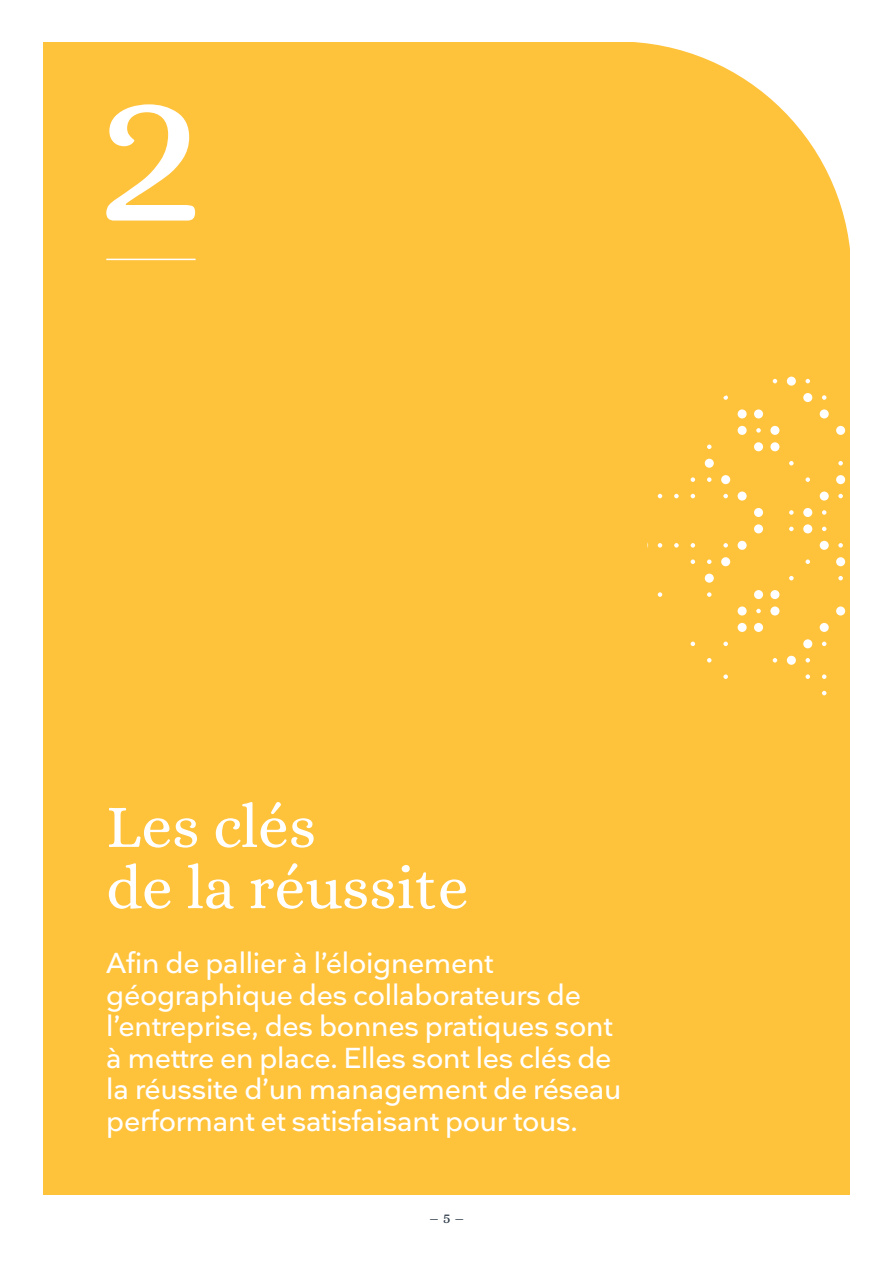
<style>
.page{position:relative;width:893px;height:1263px;background:#fff}
.page>*{position:absolute;margin:0;border:0;box-sizing:border-box;transform-origin:0 0}
.t1{font:61.5px/61.2px "Alice";color:#fff}
.t2{font:500 28.5px/31.5px "Nationale";letter-spacing:-.01em;color:#fff}
.t3{font:15.75px "Alice";color:#2c3a47}
</style>
<div class="page">
<div style="left:43px;top:42px;width:807px;height:1153px;background:#ffc23b"></div>
<svg style="left:634px;top:42px;width:216px;height:207px"></svg>
<svg style="left:822px;top:395px;width:4px;height:5px"></svg>
<svg style="left:822px;top:642px;width:4px;height:4px"></svg>
<svg style="left:723px;top:543px;width:5px;height:5px"></svg>
<svg style="left:723px;top:494px;width:5px;height:4px"></svg>
<svg style="left:805px;top:379px;width:5px;height:4px"></svg>
<svg style="left:707px;top:477px;width:4px;height:5px"></svg>
<svg style="left:707px;top:559px;width:4px;height:5px"></svg>
<svg style="left:805px;top:658px;width:5px;height:4px"></svg>
<svg style="left:707px;top:592px;width:4px;height:5px"></svg>
<svg style="left:773px;top:658px;width:4px;height:4px"></svg>
<svg style="left:773px;top:379px;width:4px;height:4px"></svg>
<svg style="left:707px;top:444px;width:4px;height:5px"></svg>
<svg style="left:691px;top:477px;width:4px;height:5px"></svg>
<svg style="left:691px;top:494px;width:4px;height:4px"></svg>
<svg style="left:691px;top:543px;width:4px;height:5px"></svg>
<svg style="left:691px;top:559px;width:4px;height:5px"></svg>
<svg style="left:805px;top:674px;width:5px;height:5px"></svg>
<svg style="left:822px;top:674px;width:4px;height:5px"></svg>
<svg style="left:674px;top:494px;width:5px;height:4px"></svg>
<svg style="left:674px;top:543px;width:5px;height:5px"></svg>
<svg style="left:822px;top:691px;width:4px;height:4px"></svg>
<svg style="left:658px;top:494px;width:4px;height:4px"></svg>
<svg style="left:658px;top:543px;width:4px;height:5px"></svg>
<svg style="left:838px;top:461px;width:5px;height:4px"></svg>
<div style="left:836px;top:475px;width:9px;height:9px;background:#fff;border-radius:50%"></div>
<div style="left:820px;top:491px;width:9px;height:10px;background:#fff;border-radius:50%"></div>
<svg style="left:838px;top:494px;width:5px;height:4px"></svg>
<svg style="left:789px;top:510px;width:5px;height:5px"></svg>
<div style="left:803px;top:508px;width:9px;height:9px;background:#fff;border-radius:50%"></div>
<svg style="left:822px;top:510px;width:4px;height:5px"></svg>
<svg style="left:789px;top:527px;width:5px;height:4px"></svg>
<div style="left:803px;top:524px;width:9px;height:9px;background:#fff;border-radius:50%"></div>
<svg style="left:822px;top:527px;width:4px;height:4px"></svg>
<div style="left:820px;top:541px;width:9px;height:9px;background:#fff;border-radius:50%"></div>
<svg style="left:838px;top:543px;width:5px;height:5px"></svg>
<div style="left:836px;top:557px;width:9px;height:9px;background:#fff;border-radius:50%"></div>
<svg style="left:838px;top:576px;width:5px;height:4px"></svg>
<div style="left:787px;top:377px;width:9px;height:9px;background:#fff;border-radius:50%"></div>
<div style="left:803px;top:393px;width:9px;height:9px;background:#fff;border-radius:50%"></div>
<div style="left:820px;top:409px;width:9px;height:9px;background:#fff;border-radius:50%"></div>
<div style="left:836px;top:426px;width:9px;height:9px;background:#fff;border-radius:50%"></div>
<div style="left:705px;top:459px;width:9px;height:9px;background:#fff;border-radius:50%"></div>
<div style="left:721px;top:475px;width:9px;height:9px;background:#fff;border-radius:50%"></div>
<div style="left:738px;top:491px;width:9px;height:10px;background:#fff;border-radius:50%"></div>
<div style="left:754px;top:508px;width:9px;height:9px;background:#fff;border-radius:50%"></div>
<div style="left:754px;top:524px;width:9px;height:9px;background:#fff;border-radius:50%"></div>
<div style="left:738px;top:541px;width:9px;height:9px;background:#fff;border-radius:50%"></div>
<div style="left:721px;top:557px;width:9px;height:9px;background:#fff;border-radius:50%"></div>
<div style="left:705px;top:574px;width:9px;height:9px;background:#fff;border-radius:50%"></div>
<div style="left:836px;top:606px;width:9px;height:9px;background:#fff;border-radius:50%"></div>
<div style="left:820px;top:623px;width:9px;height:9px;background:#fff;border-radius:50%"></div>
<div style="left:803px;top:639px;width:9px;height:9px;background:#fff;border-radius:50%"></div>
<div style="left:787px;top:656px;width:9px;height:9px;background:#fff;border-radius:50%"></div>
<div style="left:754px;top:409px;width:9px;height:9px;background:#fff;border-radius:50%"></div>
<div style="left:738px;top:426px;width:9px;height:9px;background:#fff;border-radius:50%"></div>
<svg style="left:756px;top:428px;width:5px;height:5px"></svg>
<div style="left:770px;top:426px;width:9px;height:9px;background:#fff;border-radius:50%"></div>
<div style="left:754px;top:442px;width:9px;height:9px;background:#fff;border-radius:50%"></div>
<div style="left:770px;top:442px;width:9px;height:9px;background:#fff;border-radius:50%"></div>
<div style="left:754px;top:590px;width:9px;height:9px;background:#fff;border-radius:50%"></div>
<div style="left:770px;top:590px;width:9px;height:9px;background:#fff;border-radius:50%"></div>
<div style="left:738px;top:606px;width:9px;height:9px;background:#fff;border-radius:50%"></div>
<svg style="left:756px;top:609px;width:5px;height:4px"></svg>
<div style="left:770px;top:606px;width:9px;height:9px;background:#fff;border-radius:50%"></div>
<div style="left:754px;top:623px;width:9px;height:9px;background:#fff;border-radius:50%"></div>
<div style="left:738px;top:623px;width:9px;height:9px;background:#fff;border-radius:50%"></div>
<div style="left:738px;top:409px;width:9px;height:9px;background:#fff;border-radius:50%"></div>
<svg style="left:789px;top:461px;width:5px;height:4px"></svg>
<svg style="left:805px;top:477px;width:5px;height:5px"></svg>
<svg style="left:805px;top:559px;width:5px;height:5px"></svg>
<svg style="left:789px;top:576px;width:5px;height:4px"></svg>
<svg style="left:723px;top:395px;width:5px;height:5px"></svg>
<svg style="left:723px;top:642px;width:5px;height:4px"></svg>
<svg style="left:691px;top:642px;width:4px;height:4px"></svg>
<svg style="left:723px;top:674px;width:5px;height:5px"></svg>
<svg style="left:707px;top:658px;width:4px;height:4px"></svg>
<svg style="left:658px;top:592px;width:4px;height:5px"></svg>
<svg style="left:106px;top:104px;width:89px;height:117px"></svg>
<hr style="left:106px;top:259px;width:90px;height:1px;background:#fff">
<h1 class="t1" style="left:106px;top:799px;width:364px">Les clés<br>de la réussite</h1>
<p class="t2" style="left:106px;top:948px;width:517px">Afin de pallier à l’éloignement géographique des collaborateurs de l’entreprise, des bonnes pratiques sont à mettre en place. Elles sont les clés de la réussite d’un management de réseau performant et satisfaisant pour tous.</p>
<p class="t3" style="left:429px;top:1204px;width:37px">_ 5_</p>
</div>
